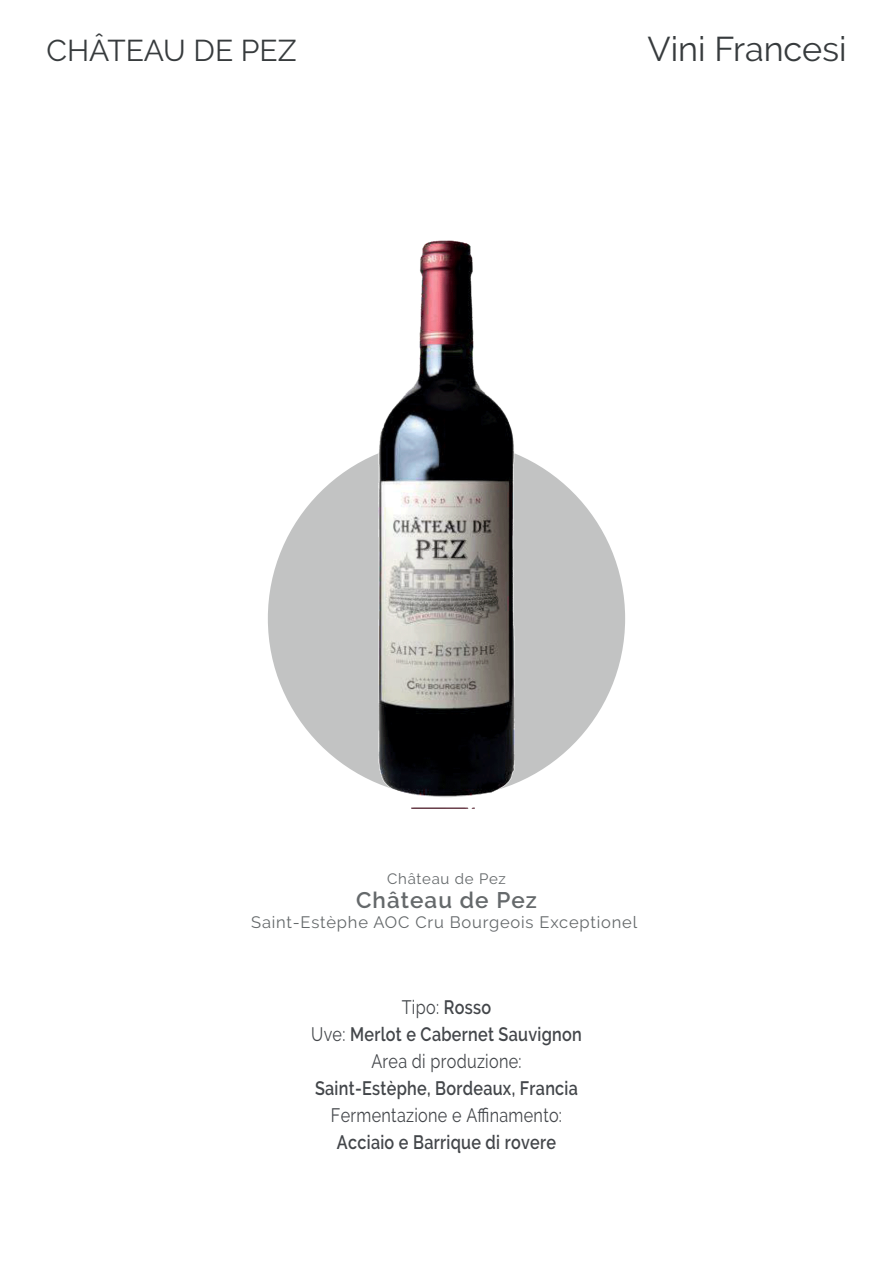
<style>
.page{position:relative;width:893px;height:1263px;background:#fff}
.page>*{position:absolute;margin:0;border:0;box-sizing:border-box;transform-origin:0 0}
.t1{font:34.2px "Raleway";color:#373b3d}
.t2{font:30px "Raleway";color:#373b3d}
.t3{font:600 22.5px "Raleway";letter-spacing:.05em;color:#65696b}
.t4{font:600 19.35px/27px "Raleway";letter-spacing:.02em;color:#43464a;text-align:center;scale:.83 1}
.t5{font:19.35px "Raleway";letter-spacing:.02em;color:#43464a;scale:.83 1}
.t6{font:16.5px "Raleway";letter-spacing:.05em;color:#65696b}
.t7{font:15px "Raleway";letter-spacing:.05em;color:#65696b}
.s1{font-weight:400}
</style>
<div class="page">
<div style="left:268px;top:440px;width:357px;height:357px;background:#c2c3c3;border-radius:50%"></div>
<img style="left:378px;top:241px;width:136px;height:568px">
<h2 class="t2" style="left:46px;top:33px;width:252px">CHÂTEAU DE PEZ</h2>
<h1 class="t1" style="left:647px;top:29px;width:200px">Vini Francesi</h1>
<p class="t7" style="left:387px;top:870px;width:120px">Château de Pez</p>
<p class="t3" style="left:356px;top:887px;width:182px">Château de Pez</p>
<p class="t6" style="left:251px;top:912px;width:388px">Saint-Estèphe AOC Cru Bourgeois Exceptionel</p>
<p class="t4" style="left:311px;top:994px;width:328px"><span class="s1">Tipo:</span> Rosso<br><span class="s1">Uve:</span> Merlot e Cabernet Sauvignon<br><span class="s1">Area di produzione:</span></p>
<p class="t4" style="left:315px;top:1075px;width:318px">Saint-Estèphe, Bordeaux, Francia</p>
<p class="t5" style="left:331px;top:1104px;width:280px">Fermentazione e Affinamento:</p>
<p class="t4" style="left:337px;top:1129px;width:266px">Acciaio e Barrique di rovere</p>
</div>
